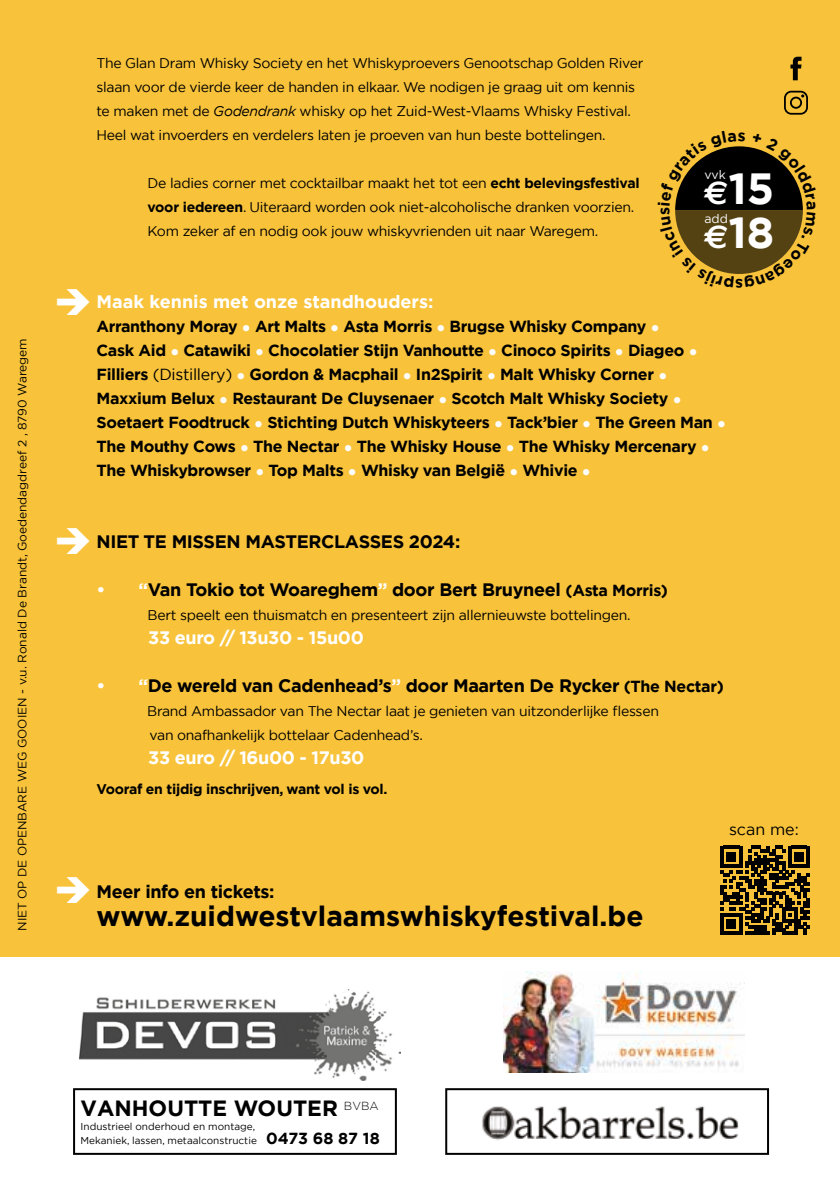
<style>
.page{position:relative;width:840px;height:1191px;background:#fff}
.page>*{position:absolute;margin:0;border:0;box-sizing:border-box;transform-origin:0 0}
.t1{font:700 43.6px/43.8px "Gotham";color:#fff}
.t2{font:700 28px "Gotham";color:#000}
.t3{font:700 22px "Gotham";color:#000}
.t4{font:700 18px "Gotham";letter-spacing:-.02em;color:#000}
.t5{font:700 18px "Gotham";letter-spacing:-.02em;color:#fff}
.t6{font:700 18px "Gotham";color:#fff}
.t7{font:700 16px/24px "Gotham";letter-spacing:-.02em;color:#000}
.t8{font:16px "Gotham";color:#000}
.t9{font:14px/24px "Gotham";letter-spacing:-.02em;color:#000}
.t10{font:700 14px "Gotham";letter-spacing:-.02em;color:#000}
.t11{font:12.4px "Gotham";color:#fff}
.t12{font:12px "Gotham";color:#000}
.t13{font:10px/14px "Gotham";color:#000}
.s1{font-style:italic}
.s2{font-weight:700}
.s3{font-family:"Euro Sans";font-size:33px}
.s4{font-weight:400}
.s5{color:#fff}
.s6{font-size:16px}
.s7{font-weight:700;font-size:16px}
</style>
<div class="page">
<div style="left:0;top:0;width:839px;height:956px;background:#f8c33b"></div>
<img style="left:503px;top:971px;width:241px;height:101px">
<img style="left:79px;top:989px;width:322px;height:91px">
<img style="left:461px;top:1091px;width:309px;height:64px">
<div style="left:73px;top:1088px;width:323px;height:66px;border:2px solid #000"></div>
<div style="left:445px;top:1088px;width:323px;height:66px;border:2px solid #000"></div>
<svg style="left:790px;top:57px;width:11px;height:23px"></svg>
<svg style="left:784px;top:91px;width:23px;height:24px"></svg>
<svg style="left:720px;top:846px;width:89px;height:89px"></svg>
<svg style="left:675px;top:146px;width:128px;height:128px"></svg>
<p class="t12" style="left:15px;top:930px;width:594px;rotate:-90deg">NIET OP DE OPENBARE WEG GOOIEN - v.u. Ronald De Brandt, Goedendagdreef 2 , 8790 Waregem</p>
<p class="t9" style="left:96px;top:51px;width:548px">The Glan Dram Whisky Society en het Whiskyproevers Genootschap Golden River slaan voor de vierde keer de handen in elkaar. We nodigen je graag uit om kennis te maken met de <span class="s1">Godendrank</span> whisky op het Zuid-West-Vlaams Whisky Festival.<br>Heel wat invoerders en verdelers laten je proeven van hun beste bottelingen.</p>
<p class="t9" style="left:147px;top:171px;width:493px">De ladies corner met cocktailbar maakt het tot een <span class="s2">echt belevingsfestival voor iedereen</span>. Uiteraard worden ook niet-alcoholische dranken voorzien.<br>Kom zeker af en nodig ook jouw whiskyvrienden uit naar Waregem.</p>
<p class="t11" style="left:704px;top:166px;width:23px">vvk</p>
<p class="t11" style="left:704px;top:210px;width:25px">add</p>
<h1 class="t1" style="left:703px;top:167px;width:72px"><span class="s3">0</span>15<br><span class="s3">0</span>18</h1>
<p class="t6" style="left:96px;top:290px;width:338px">Maak kennis met onze standhouders:</p>
<p class="t7" style="left:96px;top:314px;width:617px">Arranthony Moray Art Malts Asta Morris Brugse Whisky Company<br>Cask Aid Catawiki Chocolatier Stijn Vanhoutte Cinoco Spirits Diageo Filliers <span class="s4">(Distillery)</span> Gordon &amp; Macphail In2Spirit Malt Whisky Corner Maxxium Belux Restaurant De Cluysenaer Scotch Malt Whisky Society Soetaert Foodtruck Stichting Dutch Whiskyteers Tack’bier The Green Man The Mouthy Cows The Nectar The Whisky House The Whisky Mercenary The Whiskybrowser Top Malts Whisky van België Whivie</p>
<p class="t4" style="left:96px;top:530px;width:365px">NIET TE MISSEN MASTERCLASSES 2024:</p>
<p class="t4" style="left:96px;top:578px;width:572px"><span class="s5">• “</span>Van Tokio tot Woareghem<span class="s5">”</span> door Bert Bruyneel <span class="s6">(Asta Morris)</span></p>
<p class="t9" style="left:147px;top:603px;width:484px">Bert speelt een thuismatch en presenteert zijn allernieuwste bottelingen.</p>
<p class="t5" style="left:148px;top:626px;width:217px">33 euro // 13u30 - 15u00</p>
<p class="t4" style="left:96px;top:674px;width:628px"><span class="s5">• “</span>De wereld van Cadenhead’s<span class="s5">”</span> door Maarten De Rycker <span class="s6">(The Nectar)</span></p>
<p class="t9" style="left:147px;top:699px;width:513px">Brand Ambassador van The Nectar laat je genieten van uitzonderlijke flessen van onafhankelijk bottelaar Cadenhead’s.</p>
<p class="t5" style="left:148px;top:746px;width:217px">33 euro // 16u00 - 17u30</p>
<p class="t10" style="left:96px;top:780px;width:292px">Vooraf en tijdig inschrijven, want vol is vol.</p>
<p class="t4" style="left:96px;top:880px;width:179px">Meer info en tickets:</p>
<h2 class="t2" style="left:96px;top:897px;width:548px">www.zuidwestvlaamswhiskyfestival.be</h2>
<p class="t8" style="left:728px;top:819px;width:71px">scan me:</p>
<h3 class="t3" style="left:81px;top:1094px;width:299px">VANHOUTTE WOUTER <sup>BVBA</sup></h3>
<p class="t13" style="left:81px;top:1119px;width:300px">Industrieel onderhoud en montage,<br>Mekaniek, lassen, metaalconstructie <span class="s7">0473 68 87 18</span></p>
</div>
